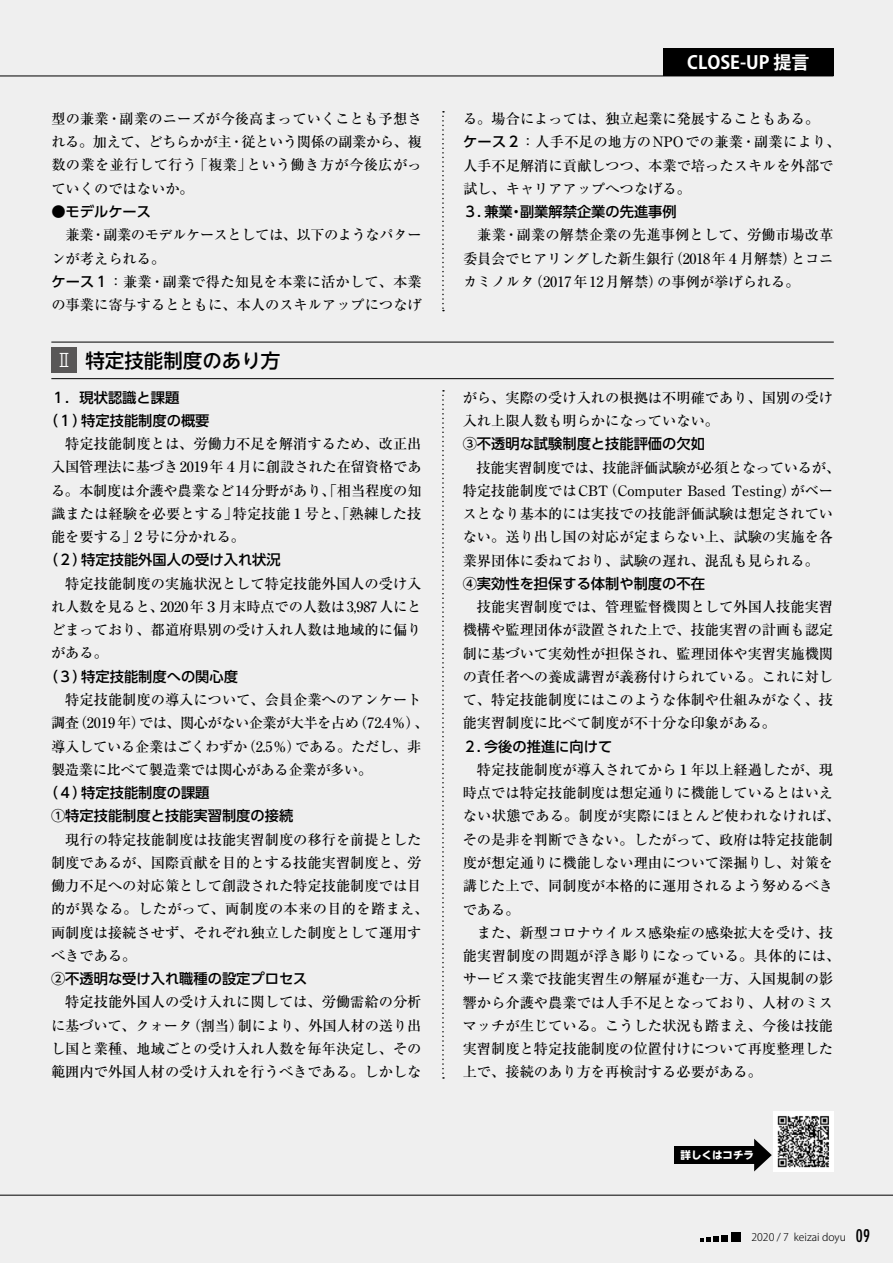
<style>
.page{position:relative;width:893px;height:1263px;background:#efefef}
.page>*{position:absolute;margin:0;border:0;box-sizing:border-box;transform-origin:0 0}
.t1{font:500 19.5px "UD Shin Go NT Pr 6";color:#000}
.t2{font:700 18px "Koz Go Pr 6 N";color:#fff}
.t3{font:500 14.25px/23.2px "Ryumin Pro";color:#000}
.t4{font:500 14.25px/23.2px "UD Shin Go Pr 6";color:#000}
.t5{font:300 10.5px "Koz Go Pro";color:#000}
.t6{font:700 10.5px "UD Shin Go NT Pr 6";color:#fff}
.s1{font-family:"UD Shin Go Pr 6"}
.s2{font-weight:300;font-size:18px;color:#fff}
.s3{font-family:"Futura";font-weight:500;font-stretch:condensed;font-size:16.95px}
</style>
<div class="page">
<div style="left:663px;top:49px;width:170px;height:27px;background:#000"></div>
<svg style="left:700px;top:1236px;width:18px;height:6px"></svg>
<div style="left:721px;top:1235px;width:7px;height:7px;background:#000"></div>
<div style="left:731px;top:1232px;width:9px;height:10px;background:#000"></div>
<hr style="left:0;top:76px;width:833px;height:1px;background:#000">
<hr style="left:0;top:1195px;width:893px;height:1px;background:#000">
<svg style="left:442px;top:390px;width:2px;height:689px"></svg>
<svg style="left:442px;top:111px;width:2px;height:200px"></svg>
<img style="left:774px;top:1112px;width:59px;height:59px">
<svg style="left:754px;top:1139px;width:18px;height:32px"></svg>
<div style="left:675px;top:1147px;width:85px;height:17px;background:#000"></div>
<hr style="left:51px;top:342px;width:783px;height:1px;background:#000">
<hr style="left:51px;top:378px;width:783px;height:1px;background:#000">
<div style="left:51px;top:348px;width:26px;height:25px;background:#595757"></div>
<p class="t3" style="left:51px;top:106px;width:372px;text-align:justify">型の兼業・副業のニーズが今後高まっていくことも予想される。加えて、どちらかが主・従という関係の副業から、複数の業を並行して行う「複業」という働き方が今後広がっていくのではないか。</p>
<p class="t4" style="left:51px;top:200px;width:101px">●モデルケース</p>
<p class="t3" style="left:51px;top:222px;width:372px;text-indent:14px">兼業・副業のモデルケースとしては、以下のようなパターンが考えられる。<br><span class="s1">ケース１</span>：兼業・副業で得た知見を本業に活かして、本業の事業に寄与するとともに、本人のスキルアップにつなげ</p>
<h1 class="t1" style="left:55px;top:344px;width:227px"><span class="s2">Ⅱ</span> 特定技能制度のあり方</h1>
<p class="t4" style="left:44px;top:385px;width:167px;text-indent:7px">１．現状認識と課題<br>（１）特定技能制度の概要</p>
<p class="t3" style="left:51px;top:431px;width:372px;text-align:justify">　特定技能制度とは、労働力不足を解消するため、改正出入国管理法に基づき2019年４月に創設された在留資格である。本制度は介護や農業など14分野があり、「相当程度の知識または経験を必要とする」特定技能１号と、「熟練した技能を要する」２号に分かれる。</p>
<p class="t4" style="left:44px;top:548px;width:238px">（２）特定技能外国人の受け入れ状況</p>
<p class="t3" style="left:51px;top:571px;width:372px;text-align:justify">　特定技能制度の実施状況として特定技能外国人の受け入れ人数を見ると、2020年３月末時点での人数は3,987人にとどまっており、都道府県別の受け入れ人数は地域的に偏りがある。</p>
<p class="t4" style="left:44px;top:664px;width:196px">（３）特定技能制度への関心度</p>
<p class="t3" style="left:51px;top:687px;width:379px">　特定技能制度の導入について、会員企業へのアンケート調査（2019 年）では、関心がない企業が大半を占め（72.4％）、導入している企業はごくわずか（2.5％）である。ただし、非製造業に比べて製造業では関心がある企業が多い。</p>
<p class="t4" style="left:51px;top:780px;width:244px;text-indent:-7px">（４）特定技能制度の課題<br>①特定技能制度と技能実習制度の接続</p>
<p class="t3" style="left:51px;top:826px;width:379px">　現行の特定技能制度は技能実習制度の移行を前提とした制度であるが、国際貢献を目的とする技能実習制度と、労働力不足への対応策として創設された特定技能制度では目的が異なる。したがって、両制度の本来の目的を踏まえ、両制度は接続させず、それぞれ独立した制度として運用すべきである。</p>
<p class="t4" style="left:51px;top:967px;width:258px">②不透明な受け入れ職種の設定プロセス</p>
<p class="t3" style="left:51px;top:989px;width:372px;text-align:justify">　特定技能外国人の受け入れに関しては、労働需給の分析に基づいて、クォータ（割当）制により、外国人材の送り出し国と業種、地域ごとの受け入れ人数を毎年決定し、その範囲内で外国人材の受け入れを行うべきである。しかしな</p>
<p class="t2" style="left:687px;top:53px;width:124px">CLOSE-UP 提言</p>
<p class="t3" style="left:463px;top:106px;width:379px">る。場合によっては、独立起業に発展することもある。<br><span class="s1">ケース２</span>：人手不足の地方のNPOでの兼業・副業により、人手不足解消に貢献しつつ、本業で培ったスキルを外部で試し、キャリアアップへつなげる。</p>
<p class="t4" style="left:463px;top:200px;width:215px">３．兼業・副業解禁企業の先進事例</p>
<p class="t3" style="left:463px;top:222px;width:372px;text-align:justify;text-indent:14px">兼業・副業の解禁企業の先進事例として、労働市場改革委員会でヒアリングした新生銀行（2018年４月解禁）とコニカミノルタ（2017年12月解禁）の事例が挙げられる。</p>
<p class="t3" style="left:463px;top:385px;width:372px">がら、実際の受け入れの根拠は不明確であり、国別の受け入れ上限人数も明らかになっていない。</p>
<p class="t4" style="left:463px;top:432px;width:244px">③不透明な試験制度と技能評価の欠如</p>
<p class="t3" style="left:463px;top:455px;width:379px">　技能実習制度では、技能評価試験が必須となっているが、特定技能制度ではCBT（Computer Based Testing）がベースとなり基本的には実技での技能評価試験は想定されていない。送り出し国の対応が定まらない上、試験の実施を各業界団体に委ねており、試験の遅れ、混乱も見られる。</p>
<p class="t4" style="left:463px;top:571px;width:244px">④実効性を担保する体制や制度の不在</p>
<p class="t3" style="left:463px;top:594px;width:372px;text-align:justify">　技能実習制度では、管理監督機関として外国人技能実習機構や監理団体が設置された上で、技能実習の計画も認定制に基づいて実効性が担保され、監理団体や実習実施機関の責任者への養成講習が義務付けられている。これに対して、特定技能制度にはこのような体制や仕組みがなく、技能実習制度に比べて制度が不十分な印象がある。</p>
<p class="t4" style="left:463px;top:734px;width:151px">２．今後の推進に向けて</p>
<p class="t3" style="left:463px;top:757px;width:379px">　特定技能制度が導入されてから１年以上経過したが、現時点では特定技能制度は想定通りに機能しているとはいえない状態である。制度が実際にほとんど使われなければ、その是非を判断できない。したがって、政府は特定技能制度が想定通りに機能しない理由について深掘りし、対策を講じた上で、同制度が本格的に運用されるよう努めるべきである。<br>　また、新型コロナウイルス感染症の感染拡大を受け、技能実習制度の問題が浮き彫りになっている。具体的には、サービス業で技能実習生の解雇が進む一方、入国規制の影響から介護や農業では人手不足となっており、人材のミスマッチが生じている。こうした状況も踏まえ、今後は技能実習制度と特定技能制度の位置付けについて再度整理した上で、接続のあり方を再検討する必要がある。</p>
<p class="t6" style="left:681px;top:1147px;width:75px">詳しくはコチラ</p>
<p class="t5" style="left:751px;top:1230px;width:120px">2020 / 7 keizai doyu <span class="s3">09</span></p>
</div>
